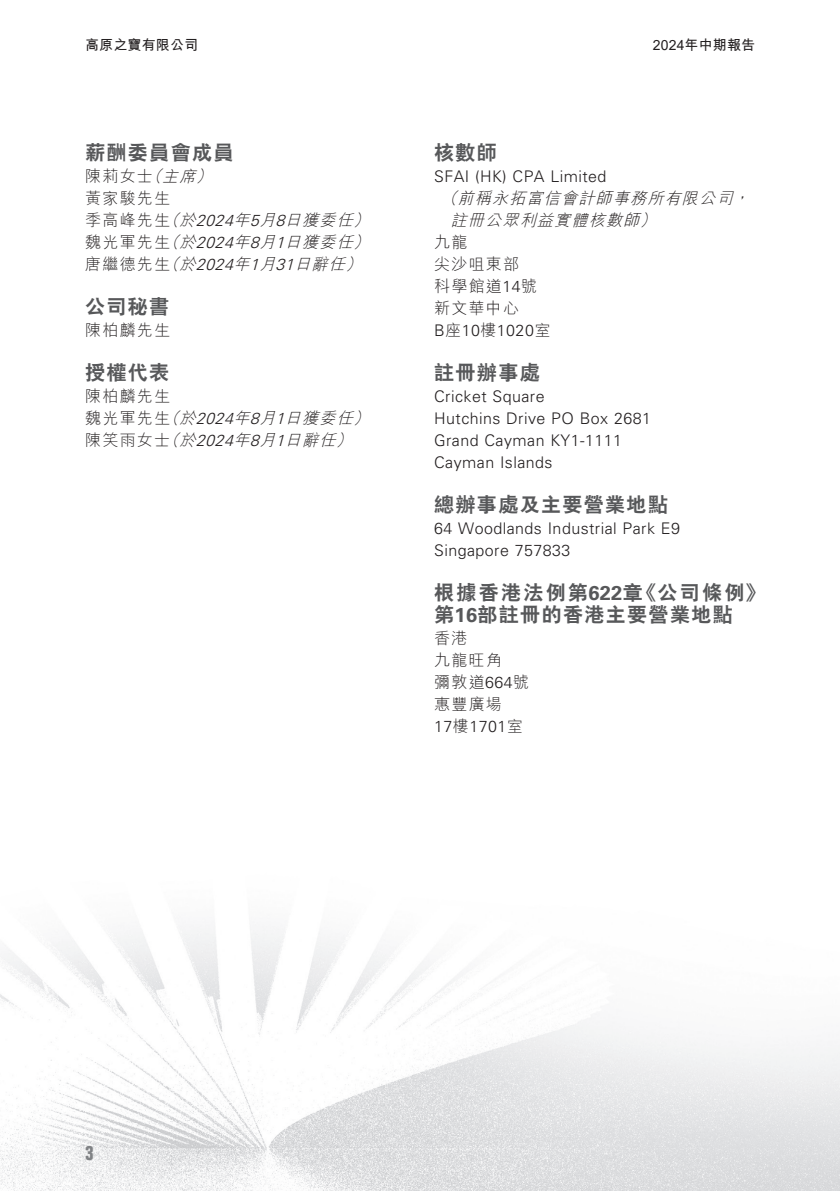
<style>
.page{position:relative;width:840px;height:1191px;background:#fff}
.page>*{position:absolute;margin:0;border:0;box-sizing:border-box;transform-origin:0 0}
.t1{font:800 20px/22px "C Hei 2 HK";letter-spacing:.07em;color:#57585a}
.t2{font:700 condensed 20px "Folio Std";color:#808285}
.t3{font:300 16px/22px "Univers LT Std";letter-spacing:.03em;color:#231f20}
.t4{font:italic 300 16px "M Hei HK";color:#231f20}
.t5{font:300 16px/22px "M Hei HK";letter-spacing:.08em;color:#231f20}
.t6{font:italic 300 16px "Univers LT Std";color:#231f20}
.t7{font:700 14px "M Hei HK";letter-spacing:.01em;color:#231f20}
.s1{font-family:"Univers LT Std"}
.s2{font-family:"Arial";font-weight:400}
.s3{font-family:"M Hei HK"}
.s4{font-family:"Univers LT Std";font-weight:700}
</style>
<div class="page">
<img style="left:0;top:926px;width:839px;height:265px">
<p class="t7" style="left:85px;top:35px;width:114px">高原之寶有限公司</p>
<p class="t1" style="left:85px;top:141px;width:150px">薪酬委員會成員</p>
<p class="t4" style="left:196px;top:168px;width:22px">(</p>
<p class="t4" style="left:146px;top:168px;width:22px">（</p>
<p class="t5" style="left:85px;top:164px;width:86px">陳莉女士黃家駿先生</p>
<p class="t4" style="left:162px;top:168px;width:39px">主席</p>
<p class="t5" style="left:85px;top:208px;width:86px">季高峰先生</p>
<p class="t4" style="left:163px;top:212px;width:22px">（</p>
<p class="t4" style="left:353px;top:212px;width:22px">(</p>
<p class="t4" style="left:250px;top:212px;width:109px">月<span class="s1">5</span> 日獲委任</p>
<p class="t4" style="left:233px;top:212px;width:22px">年</p>
<p class="t4" style="left:179px;top:212px;width:22px">於</p>
<p class="t6" style="left:196px;top:210px;width:44px">2024</p>
<p class="t6" style="left:275px;top:210px;width:16px">8</p>
<p class="t4" style="left:163px;top:234px;width:22px">（</p>
<p class="t4" style="left:353px;top:234px;width:22px">(</p>
<p class="t5" style="left:85px;top:230px;width:86px">魏光軍先生</p>
<p class="t4" style="left:250px;top:234px;width:109px">月<span class="s1">8</span> 日獲委任</p>
<p class="t4" style="left:233px;top:234px;width:22px">年</p>
<p class="t4" style="left:179px;top:234px;width:22px">於</p>
<p class="t6" style="left:196px;top:232px;width:44px">2024</p>
<p class="t6" style="left:275px;top:232px;width:16px">1</p>
<p class="t5" style="left:85px;top:252px;width:86px">唐繼德先生</p>
<p class="t1" style="left:85px;top:295px;width:86px">公司秘書</p>
<p class="t5" style="left:85px;top:318px;width:86px">陳柏麟先生</p>
<p class="t1" style="left:85px;top:361px;width:86px">授權代表</p>
<p class="t5" style="left:85px;top:384px;width:86px">陳柏麟先生</p>
<p class="t4" style="left:163px;top:256px;width:22px">（</p>
<p class="t4" style="left:345px;top:256px;width:22px">(</p>
<p class="t4" style="left:294px;top:256px;width:56px">日辭任</p>
<p class="t4" style="left:233px;top:256px;width:22px">年</p>
<p class="t4" style="left:179px;top:256px;width:22px">於</p>
<p class="t4" style="left:250px;top:256px;width:31px">月<span class="s1">1</span></p>
<p class="t6" style="left:196px;top:254px;width:44px">2024</p>
<p class="t6" style="left:275px;top:254px;width:25px">31</p>
<p class="t4" style="left:163px;top:410px;width:22px">（</p>
<p class="t4" style="left:353px;top:410px;width:22px">(</p>
<p class="t5" style="left:85px;top:406px;width:86px">魏光軍先生</p>
<p class="t4" style="left:250px;top:410px;width:109px">月<span class="s1">8</span> 日獲委任</p>
<p class="t4" style="left:233px;top:410px;width:22px">年</p>
<p class="t4" style="left:179px;top:410px;width:22px">於</p>
<p class="t6" style="left:196px;top:408px;width:44px">2024</p>
<p class="t6" style="left:275px;top:408px;width:16px">1</p>
<p class="t5" style="left:85px;top:428px;width:86px">陳笑雨女士</p>
<p class="t4" style="left:163px;top:432px;width:22px">（</p>
<p class="t4" style="left:336px;top:432px;width:22px">(</p>
<p class="t4" style="left:250px;top:432px;width:91px">月<span class="s1">8</span> 日辭任</p>
<p class="t4" style="left:233px;top:432px;width:22px">年</p>
<p class="t4" style="left:179px;top:432px;width:22px">於</p>
<p class="t6" style="left:196px;top:430px;width:44px">2024</p>
<p class="t6" style="left:275px;top:430px;width:16px">1</p>
<p class="t1" style="left:434px;top:141px;width:64px">核數師</p>
<p class="t3" style="left:434px;top:165px;width:174px">SFAI (HK) CPA Limited</p>
<p class="t7" style="left:652px;top:35px;width:104px"><span class="s2">2024</span>年中期報告</p>
<p class="t4" style="left:457px;top:190px;width:280px">前稱永拓富信會計師事務所有限公司</p>
<p class="t4" style="left:441px;top:190px;width:22px">（</p>
<p class="t4" style="left:732px;top:190px;width:22px">，</p>
<p class="t4" style="left:450px;top:212px;width:194px">註冊公眾利益實體核數師</p>
<p class="t5" style="left:434px;top:230px;width:104px">九龍<br>尖沙咀東部科學館道<span class="s1">14</span>號新文華中心</p>
<p class="t3" style="left:434px;top:319px;width:118px">B<span class="s3">座</span>10<span class="s3">樓</span>1020<span class="s3">室</span></p>
<p class="t1" style="left:434px;top:361px;width:107px">註冊辦事處</p>
<p class="t3" style="left:434px;top:385px;width:218px">Cricket Square<br>Hutchins Drive PO Box 2681<br>Grand Cayman KY1-1111<br>Cayman Islands</p>
<p class="t1" style="left:434px;top:493px;width:235px">總辦事處及主要營業地點</p>
<p class="t3" style="left:434px;top:517px;width:247px">64 Woodlands Industrial Park E9<br>Singapore 757833</p>
<p class="t1" style="left:637px;top:581px;width:129px">《公司條例《</p>
<p class="t4" style="left:639px;top:212px;width:22px">(</p>
<p class="t1" style="left:434px;top:581px;width:300px">根據香港法例第<span class="s4">622</span>章<br>第<span class="s4">16</span>部註冊的香港主要營業地點</p>
<p class="t5" style="left:434px;top:626px;width:96px">香港<br>九龍旺角<br>彌敦道<span class="s1">664</span>號惠豐廣場</p>
<p class="t3" style="left:434px;top:715px;width:90px">17<span class="s3">樓</span>1701<span class="s3">室</span></p>
<p class="t2" style="left:85px;top:1142px;width:10px">3</p>
</div>
